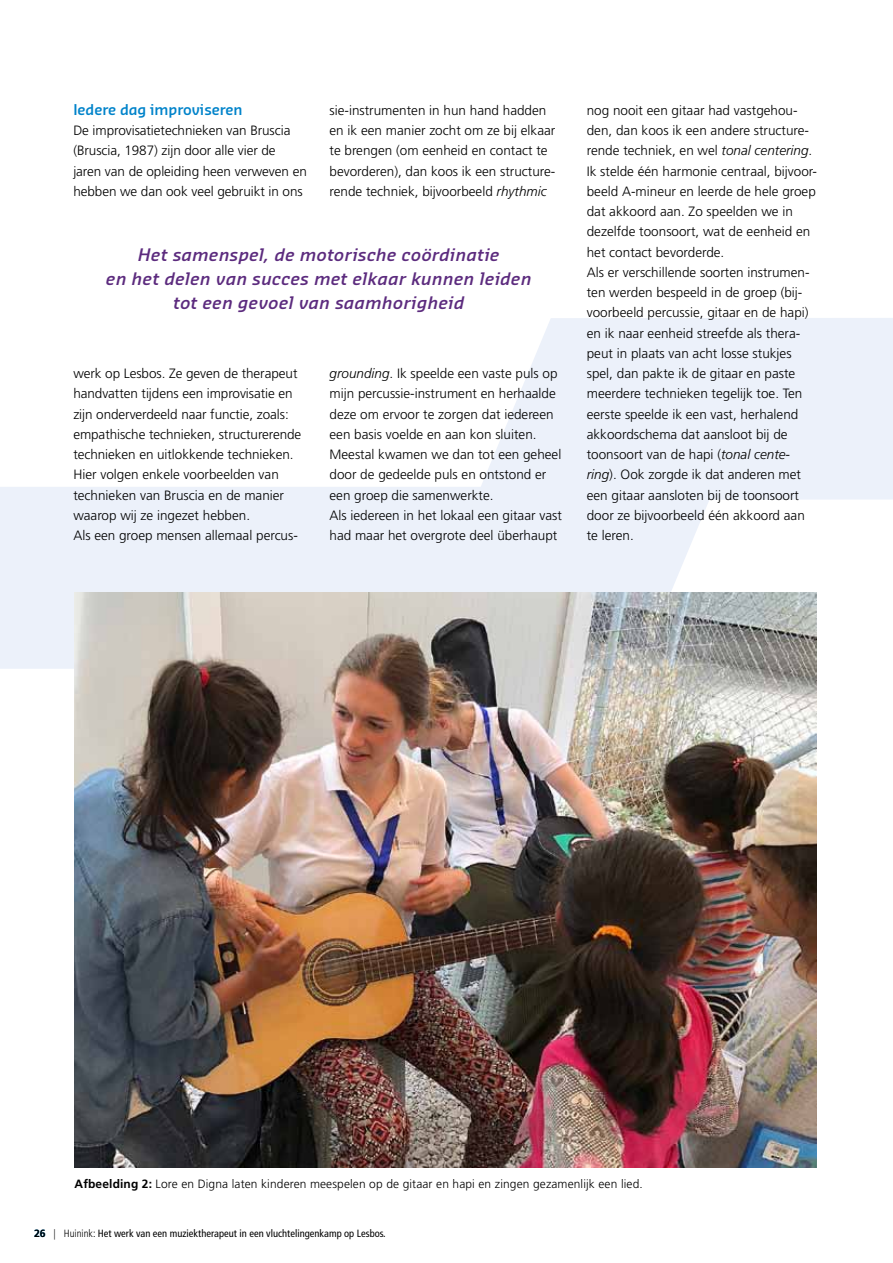
<style>
.page{position:relative;width:893px;height:1263px;background:#fff}
.page>*{position:absolute;margin:0;border:0;box-sizing:border-box;transform-origin:0 0}
.t1{font:italic 600 16.5px/24px "Sansa Pro";letter-spacing:.025em;color:#5c2b7e;text-align:center}
.t2{font:600 14.25px "Sansa Pro";color:#0083ca}
.t3{font:300 13.5px/20.2px "Frutiger LT Std";color:#000}
.t4{font:300 12px "Frutiger LT Std";letter-spacing:.01em;color:#000}
.t5{font:condensed 10.5px "Frutiger LT Std";color:#000}
.s1{font-style:italic}
.s2{font-weight:700}
.s3{font-weight:700;font-stretch:normal}
.s4{font-weight:300}
</style>
<div class="page">
<svg style="left:0;top:318px;width:893px;height:351px;fill:#ecf1fa"></svg>
<img style="left:75px;top:592px;width:741px;height:576px">
<p class="t2" style="left:73px;top:100px;width:171px">Iedere dag improviseren</p>
<p class="t3" style="left:73px;top:120px;width:235px">De improvisatietechnieken van Bruscia (Bruscia, 1987) zijn door alle vier de jaren van de opleiding heen verweven en hebben we dan ook veel gebruikt in ons</p>
<p class="t3" style="left:330px;top:100px;width:227px">sie-instrumenten in hun hand hadden en ik een manier zocht om ze bij elkaar te brengen (om eenheid en contact te bevorderen), dan koos ik een structure&shy;rende techniek, bijvoorbeeld <span class="s1">rhythmic</span></p>
<p class="t1" style="left:106px;top:243px;width:427px">Het samenspel, de motorische coördinatie<br>en het delen van succes met elkaar kunnen leiden tot een gevoel van saamhorigheid</p>
<p class="t3" style="left:73px;top:363px;width:230px">werk op Lesbos. Ze geven de therapeut handvatten tijdens een improvisatie en zijn onderverdeeld naar functie, zoals: empathische technieken, structurerende technieken en uitlokkende technieken.<br>Hier volgen enkele voorbeelden van technieken van Bruscia en de manier waarop wij ze ingezet hebben.<br>Als een groep mensen allemaal percus-</p>
<p class="t3" style="left:330px;top:363px;width:234px"><span class="s1">grounding</span>. Ik speelde een vaste puls op mijn percussie-instrument en herhaalde deze om ervoor te zorgen dat iedereen een basis voelde en aan kon sluiten.<br>Meestal kwamen we dan tot een geheel door de gedeelde puls en ontstond er een groep die samenwerkte.<br>Als iedereen in het lokaal een gitaar vast had maar het overgrote deel überhaupt</p>
<p class="t3" style="left:587px;top:100px;width:232px">nog nooit een gitaar had vastgehou&shy;den, dan koos ik een andere structure&shy;rende techniek, en wel <span class="s1">tonal centering</span>.<br>Ik stelde één harmonie centraal, bijvoor&shy;beeld A-mineur en leerde de hele groep dat akkoord aan. Zo speelden we in dezelfde toonsoort, wat de eenheid en het contact bevorderde.<br>Als er verschillende soorten instrumen&shy;ten werden bespeeld in de groep (bij&shy;voorbeeld percussie, gitaar en de hapi) en ik naar eenheid streefde als thera&shy;peut in plaats van acht losse stukjes spel, dan pakte ik de gitaar en paste meerdere technieken tegelijk toe. Ten eerste speelde ik een vast, herhalend akkoordschema dat aansloot bij de toonsoort van de hapi (<span class="s1">tonal cente&shy;ring</span>). Ook zorgde ik dat anderen met een gitaar aansloten bij de toonsoort door ze bijvoorbeeld één akkoord aan te leren.</p>
<p class="t4" style="left:75px;top:1177px;width:570px"><span class="s2">Afbeelding 2:</span> Lore en Digna laten kinderen meespelen op de gitaar en hapi en zingen gezamenlijk een lied.</p>
<p class="t5" style="left:34px;top:1227px;width:353px"><span class="s3">26</span> <span class="s4">| Huinink:</span> Het werk van een muziektherapeut in een vluchtelingenkamp op Lesbos.</p>
</div>
